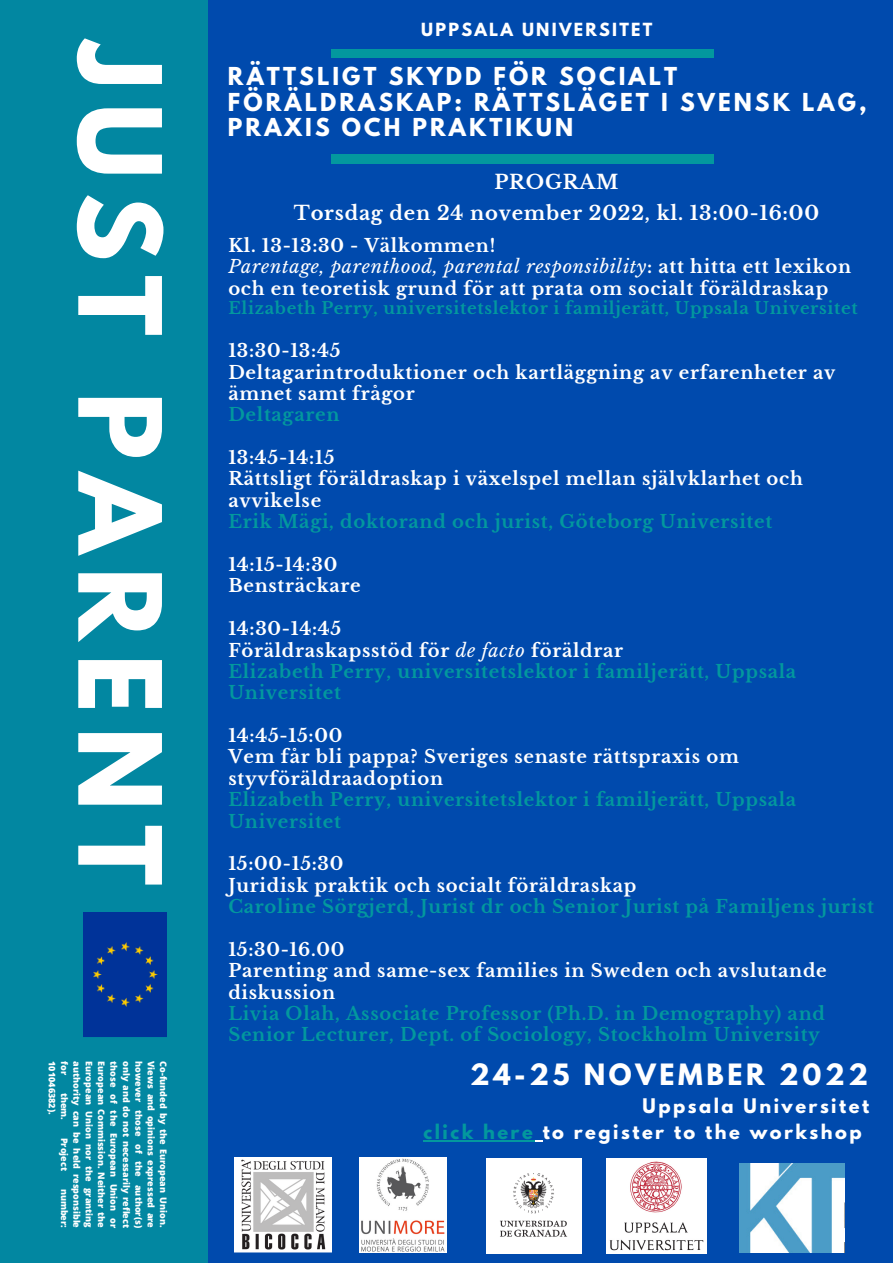
<style>
.page{position:relative;width:893px;height:1263px;background:#004aad}
.page>*{position:absolute;margin:0;border:0;box-sizing:border-box;transform-origin:0 0}
.t1{font:700 101.4px "League Spartan";letter-spacing:.14em;color:#fff}
.t2{font:700 26.03px "League Spartan";letter-spacing:.14em;color:#fff}
.t3{font:700 21.9px/25.9px "League Spartan";letter-spacing:.14em;color:#fff}
.t4{font:700 19.5px/30.9px "Libre Baskerville";letter-spacing:.04em;color:#fff;text-align:center}
.t5{font:700 18px/21.4px "Libre Baskerville";letter-spacing:.04em;color:#fff}
.t6{font:700 18px/21.4px "Libre Baskerville";letter-spacing:.04em;color:#03989e}
.t7{font:700 17.85px/25.3px "League Spartan";letter-spacing:.14em;color:#fff}
.t8{font:700 16.5px "Libre Baskerville";letter-spacing:.04em;color:#03989e}
.t9{font:700 16.05px "League Spartan";letter-spacing:.14em;color:#fff}
.t10{font:800 9px/12.4px "Open Sans";color:#fff;text-align:justify}
.s1{font-weight:400;font-style:italic}
.s2{color:#fff}
.s3{font-weight:400;font-style:italic;color:#fff}
.s4{color:#03989e}
</style>
<div class="page">
<div style="left:0;top:0;width:207px;height:1263px;background:#0287a1"></div>
<div style="left:331px;top:50px;width:382px;height:8px;background:#03989e"></div>
<div style="left:331px;top:155px;width:382px;height:8px;background:#03989e"></div>
<img style="left:235px;top:1158px;width:96px;height:95px">
<img style="left:359px;top:1158px;width:88px;height:94px">
<img style="left:606px;top:1158px;width:101px;height:95px">
<img style="left:739px;top:1163px;width:106px;height:89px">
<hr style="left:423px;top:1140px;width:112px;height:1px;background:#03989e">
<img style="left:486px;top:1158px;width:96px;height:94px">
<div style="left:83px;top:912px;width:84px;height:125px;background:#039"></div>
<h1 class="t1" style="left:170px;top:41px;width:845px;rotate:90deg">JUST PARENT</h1>
<p class="t10" style="left:170px;top:1061px;width:168px;rotate:90deg">Co-funded by the European Union.<br>Views and opinions expressed are however those of the author(s) only and do not necessarily reflect those of the European Union or European Commission. Neither the European Union nor the granting authority can be held responsible for</p>
<p class="t10" style="left:58px;top:1061px;width:55px;rotate:90deg">101046382).</p>
<p class="t10" style="left:71px;top:1092px;width:29px;rotate:90deg">them.</p>
<p class="t10" style="left:71px;top:1138px;width:35px;rotate:90deg">Project</p>
<p class="t10" style="left:71px;top:1188px;width:41px;rotate:90deg">number:</p>
<p class="t9" style="left:421px;top:22px;width:233px">UPPSALA UNIVERSITET</p>
<p class="t3" style="left:228px;top:66px;width:640px">RÄTTSLIGT SKYDD FÖR SOCIALT<br>FÖRÄLDRASKAP: RÄTTSLÄGET I SVENSK LAG,<br>PRAXIS OCH PRAKTIKUN</p>
<p class="t4" style="left:294px;top:167px;width:527px">PROGRAM<br>Torsdag den 24 november 2022, kl. 13:00-16:00</p>
<p class="t5" style="left:228px;top:235px;width:624px">Kl. 13-13:30 - Välkommen!<br><span class="s1">Parentage, parenthood, parental responsibility</span>: att hitta ett lexikon och en teoretisk grund för att prata om socialt föräldraskap</p>
<p class="t8" style="left:228px;top:298px;width:631px">Elizabeth Perry, universitetslektor i familjerätt, Uppsala Universitet</p>
<p class="t5" style="left:228px;top:340px;width:608px">13:30-13:45<br>Deltagarintroduktioner och kartläggning av erfarenheter av ämnet samt frågor</p>
<p class="t6" style="left:228px;top:404px;width:113px">Deltagaren</p>
<p class="t5" style="left:228px;top:447px;width:576px">13:45-14:15<br>Rättsligt föräldraskap i växelspel mellan självklarhet och avvikelse</p>
<p class="t6" style="left:228px;top:511px;width:545px">Erik Mägi, doktorand och jurist, Göteborg Universitet</p>
<p class="t5" style="left:228px;top:554px;width:134px">14:15-14:30<br>Bensträckare</p>
<p class="t6" style="left:228px;top:618px;width:569px"><span class="s2">14:30-14:45<br>Föräldraskapsstöd för</span> <span class="s3">de facto</span> <span class="s2">föräldrar<br></span>Elizabeth Perry, universitetslektor i familjerätt, Uppsala<br>Universitet</p>
<p class="t5" style="left:228px;top:725px;width:512px">14:45-15:00<br>Vem får bli pappa? Sveriges senaste rättspraxis om styvföräldraadoption</p>
<p class="t6" style="left:228px;top:789px;width:569px">Elizabeth Perry, universitetslektor i familjerätt, Uppsala<br>Universitet</p>
<p class="t5" style="left:228px;top:853px;width:409px">15:00-15:30<br>Juridisk praktik och socialt föräldraskap</p>
<p class="t6" style="left:228px;top:896px;width:647px">Caroline Sörgjerd, Jurist dr och Senior Jurist på Familjens jurist</p>
<p class="t5" style="left:228px;top:939px;width:600px">15:30-16.00<br>Parenting and same-sex families in Sweden och avslutande diskussion</p>
<p class="t6" style="left:228px;top:1003px;width:598px">Livia Olah, Associate Professor (Ph.D. in Demography) and<br>Senior Lecturer, Dept. of Sociology, Stockholm University</p>
<h2 class="t2" style="left:470px;top:1061px;width:399px">24-25 NOVEMBER 2022</h2>
<p class="t7" style="left:423px;top:1096px;width:447px;text-indent:219px">Uppsala Universitet <span class="s4">click here</span> to register to the workshop</p>
</div>
